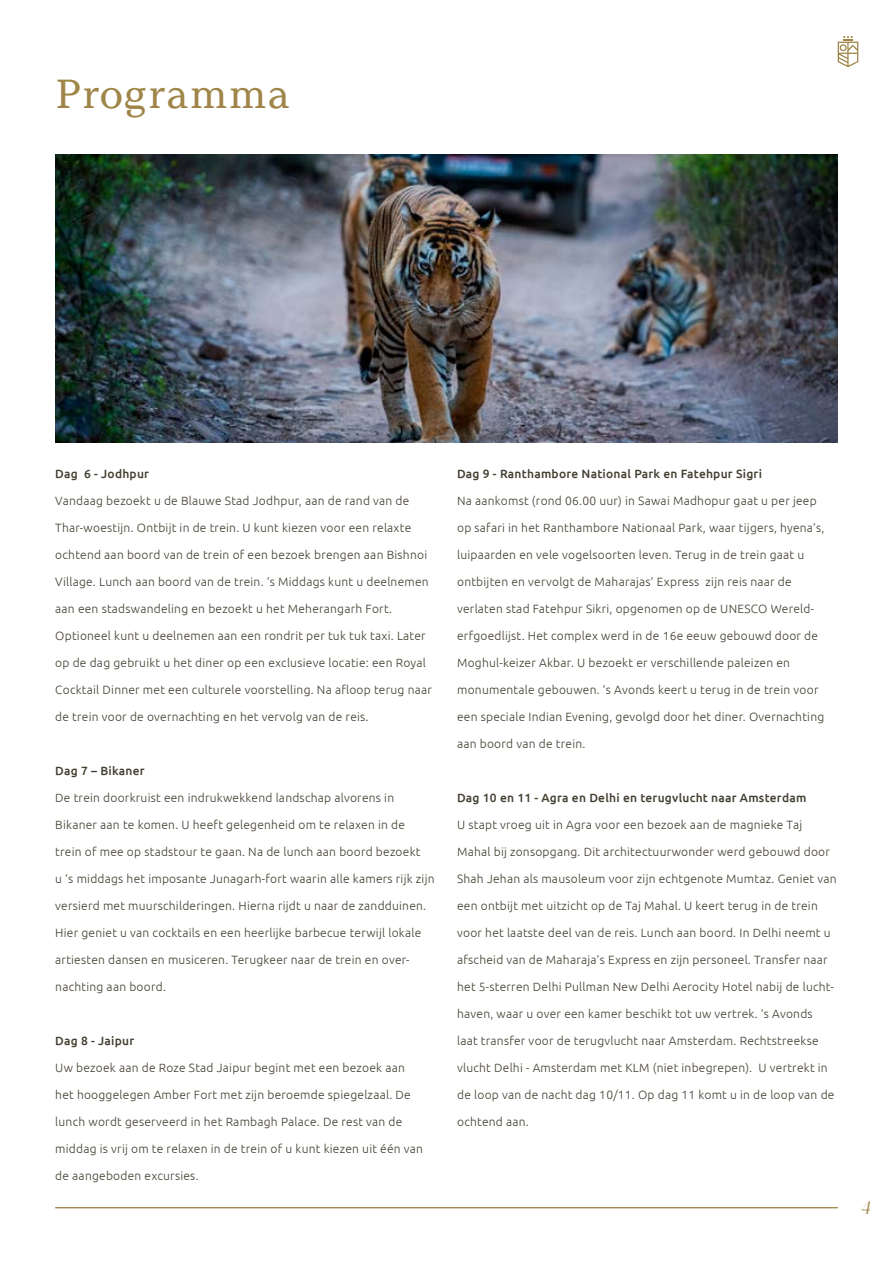
<style>
.page{position:relative;width:893px;height:1263px;background:#fff}
.page>*{position:absolute;margin:0;border:0;box-sizing:border-box;transform-origin:0 0}
.t1{font:40.5px "Argesta Text";color:#9f8548}
.t2{font:italic 18px "Argesta Hairline";color:#9f8548}
.t3{font:300 12px "Ubuntu";letter-spacing:.02em;color:#433f31}
.t4{font:500 12px "Ubuntu";letter-spacing:.02em;color:#433f31}
</style>
<div class="page">
<hr style="left:55px;top:1207px;width:783px;height:1px;background:#9f8548">
<img style="left:55px;top:154px;width:783px;height:288px">
<svg style="left:838px;top:36px;width:20px;height:31px"></svg>
<h1 class="t1" style="left:55px;top:69px;width:237px">Programma</h1>
<p class="t4" style="left:55px;top:466px;width:95px">Dag 6 - Jodhpur</p>
<p class="t3" style="left:55px;top:494px;width:356px">Vandaag bezoekt u de Blauwe Stad Jodhpur, aan de rand van de</p>
<p class="t3" style="left:55px;top:521px;width:358px">Thar-woestijn. Ontbijt in de trein. U kunt kiezen voor een relaxte</p>
<p class="t3" style="left:55px;top:548px;width:373px">ochtend aan boord van de trein of een bezoek brengen aan Bishnoi</p>
<p class="t3" style="left:55px;top:575px;width:375px">Village. Lunch aan boord van de trein. ‘s Middags kunt u deelnemen</p>
<p class="t3" style="left:55px;top:602px;width:338px">aan een stadswandeling en bezoekt u het Meherangarh Fort.</p>
<p class="t3" style="left:55px;top:629px;width:372px">Optioneel kunt u deelnemen aan een rondrit per tuk tuk taxi. Later</p>
<p class="t3" style="left:55px;top:656px;width:372px">op de dag gebruikt u het diner op een exclusieve locatie: een Royal</p>
<p class="t3" style="left:55px;top:683px;width:378px">Cocktail Dinner met een culturele voorstelling. Na afloop terug naar</p>
<p class="t3" style="left:55px;top:710px;width:315px">de trein voor de overnachting en het vervolg van de reis.</p>
<p class="t4" style="left:55px;top:763px;width:91px">Dag 7 – Bikaner</p>
<p class="t3" style="left:55px;top:791px;width:340px">De trein doorkruist een indrukwekkend landschap alvorens in</p>
<p class="t3" style="left:55px;top:818px;width:351px">Bikaner aan te komen. U heeft gelegenheid om te relaxen in de</p>
<p class="t3" style="left:55px;top:845px;width:367px">trein of mee op stadstour te gaan. Na de lunch aan boord bezoekt</p>
<p class="t3" style="left:55px;top:872px;width:381px">u ‘s middags het imposante Junagarh-fort waarin alle kamers rijk zijn</p>
<p class="t3" style="left:55px;top:899px;width:372px">versierd met muurschilderingen. Hierna rijdt u naar de zandduinen.</p>
<p class="t3" style="left:55px;top:926px;width:368px">Hier geniet u van cocktails en een heerlijke barbecue terwijl lokale</p>
<p class="t3" style="left:55px;top:953px;width:356px">artiesten dansen en musiceren. Terugkeer naar de trein en over-</p>
<p class="t3" style="left:55px;top:980px;width:112px">nachting aan boord.</p>
<p class="t4" style="left:55px;top:1033px;width:80px">Dag 8 - Jaipur</p>
<p class="t3" style="left:55px;top:1061px;width:351px">Uw bezoek aan de Roze Stad Jaipur begint met een bezoek aan</p>
<p class="t3" style="left:55px;top:1088px;width:357px">het hooggelegen Amber Fort met zijn beroemde spiegelzaal. De</p>
<p class="t3" style="left:55px;top:1115px;width:349px">lunch wordt geserveerd in het Rambagh Palace. De rest van de</p>
<p class="t3" style="left:55px;top:1142px;width:369px">middag is vrij om te relaxen in de trein of u kunt kiezen uit één van</p>
<p class="t3" style="left:55px;top:1169px;width:145px">de aangeboden excursies.</p>
<p class="t4" style="left:457px;top:466px;width:306px">Dag 9 - Ranthambore National Park en Fatehpur Sigri</p>
<p class="t3" style="left:457px;top:494px;width:361px">Na aankomst (rond 06.00 uur) in Sawai Madhopur gaat u per jeep</p>
<p class="t3" style="left:457px;top:521px;width:369px">op safari in het Ranthambore Nationaal Park, waar tijgers, hyena’s,</p>
<p class="t3" style="left:457px;top:548px;width:349px">luipaarden en vele vogelsoorten leven. Terug in de trein gaat u</p>
<p class="t3" style="left:457px;top:575px;width:336px">ontbijten en vervolgt de Maharajas’ Express zijn reis naar de</p>
<p class="t3" style="left:457px;top:602px;width:359px">verlaten stad Fatehpur Sikri, opgenomen op de UNESCO Wereld-</p>
<p class="t3" style="left:457px;top:629px;width:362px">erfgoedlijst. Het complex werd in de 16e eeuw gebouwd door de</p>
<p class="t3" style="left:457px;top:656px;width:334px">Moghul-keizer Akbar. U bezoekt er verschillende paleizen en</p>
<p class="t3" style="left:457px;top:683px;width:363px">monumentale gebouwen. ’s Avonds keert u terug in de trein voor</p>
<p class="t3" style="left:457px;top:710px;width:369px">een speciale Indian Evening, gevolgd door het diner. Overnachting</p>
<p class="t3" style="left:457px;top:737px;width:130px">aan boord van de trein.</p>
<p class="t4" style="left:457px;top:790px;width:351px">Dag 10 en 11 - Agra en Delhi en terugvlucht naar Amsterdam</p>
<p class="t3" style="left:457px;top:818px;width:347px">U stapt vroeg uit in Agra voor een bezoek aan de magnieke Taj</p>
<p class="t3" style="left:457px;top:845px;width:374px">Mahal bij zonsopgang. Dit architectuurwonder werd gebouwd door</p>
<p class="t3" style="left:457px;top:872px;width:381px">Shah Jehan als mausoleum voor zijn echtgenote Mumtaz. Geniet van</p>
<p class="t3" style="left:457px;top:899px;width:362px">een ontbijt met uitzicht op de Taj Mahal. U keert terug in de trein</p>
<p class="t3" style="left:457px;top:926px;width:375px">voor het laatste deel van de reis. Lunch aan boord. In Delhi neemt u</p>
<p class="t3" style="left:457px;top:953px;width:372px">afscheid van de Maharaja’s Express en zijn personeel. Transfer naar</p>
<p class="t3" style="left:457px;top:980px;width:378px">het 5-sterren Delhi Pullman New Delhi Aerocity Hotel nabij de lucht-</p>
<p class="t3" style="left:457px;top:1007px;width:357px">haven, waar u over een kamer beschikt tot uw vertrek. ‘s Avonds</p>
<p class="t3" style="left:457px;top:1034px;width:363px">laat transfer voor de terugvlucht naar Amsterdam. Rechtstreekse</p>
<p class="t3" style="left:457px;top:1061px;width:372px">vlucht Delhi - Amsterdam met KLM (niet inbegrepen). U vertrekt in</p>
<p class="t3" style="left:457px;top:1088px;width:379px">de loop van de nacht dag 10/11. Op dag 11 komt u in de loop van de</p>
<p class="t3" style="left:457px;top:1115px;width:73px">ochtend aan.</p>
<h2 class="t2" style="left:861px;top:1197px;width:11px">4</h2>
</div>
